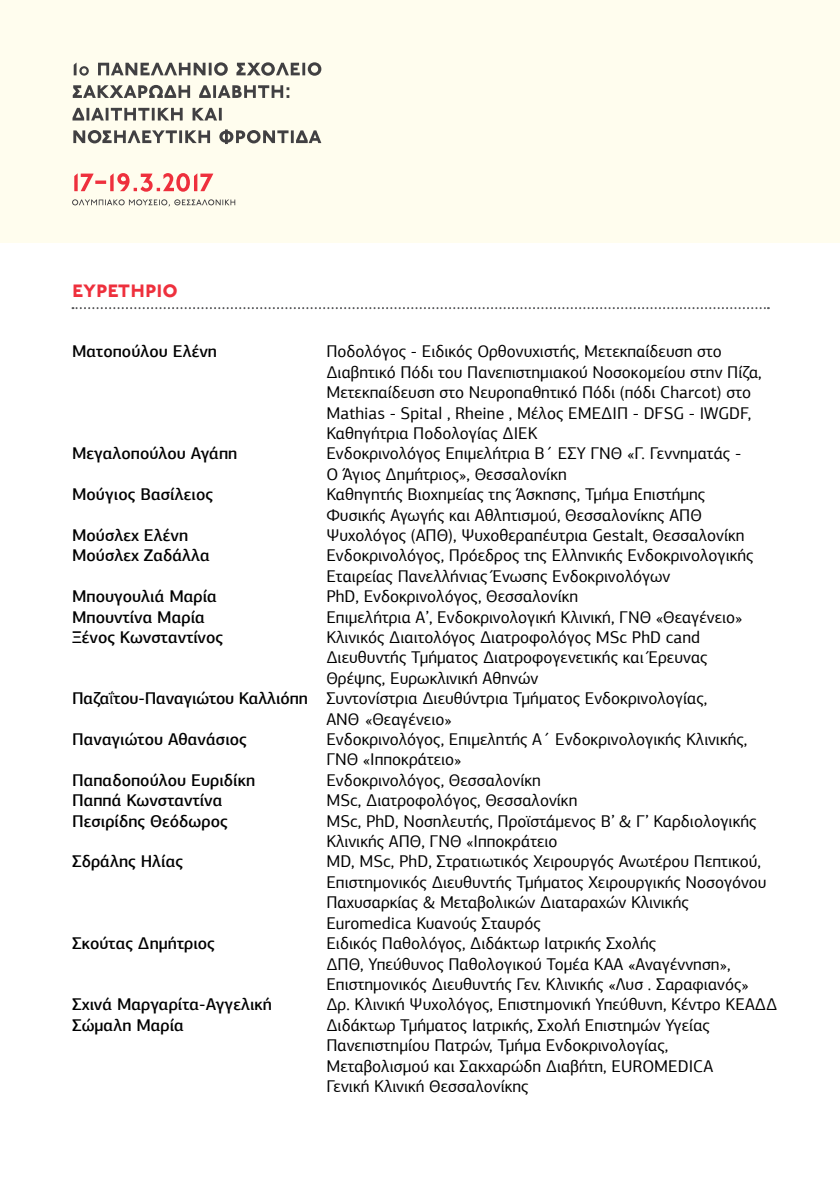
<style>
.page{position:relative;width:840px;height:1191px;background:#fff}
.page>*{position:absolute;margin:0;border:0;box-sizing:border-box;transform-origin:0 0}
.t1{font:24px "P22 Underground GR Dm P";color:#ee303d}
.t2{font:17px/20.4px "PF Agora Sans Pro";color:#000}
.t3{font:500 17px "PF Agora Sans Pro";color:#000}
.s1{font-weight:500}
</style>
<div class="page">
<div style="left:0;top:0;width:839px;height:242px;background:#fffdee"></div>
<svg style="left:74px;top:63px;width:15px;height:13px"></svg>
<svg style="left:98px;top:62px;width:130px;height:14px"></svg>
<svg style="left:236px;top:62px;width:85px;height:14px"></svg>
<svg style="left:73px;top:85px;width:117px;height:13px"></svg>
<svg style="left:199px;top:85px;width:90px;height:13px"></svg>
<svg style="left:72px;top:108px;width:110px;height:12px"></svg>
<svg style="left:192px;top:108px;width:30px;height:12px"></svg>
<svg style="left:73px;top:130px;width:137px;height:13px"></svg>
<svg style="left:219px;top:129px;width:102px;height:15px"></svg>
<svg style="left:72px;top:199px;width:163px;height:7px"></svg>
<svg style="left:74px;top:173px;width:139px;height:19px"></svg>
<svg style="left:72px;top:307px;width:696px;height:2px"></svg>
<h1 class="t1" style="left:72px;top:276px;width:107px">ευρετηριο</h1>
<p class="t3" style="left:72px;top:341px;width:146px">Ματοπούλου Ελένη</p>
<p class="t2" style="left:326px;top:341px;width:437px">Ποδολόγος - Ειδικός Ορθονυχιστής, Μετεκπαίδευση στο Διαβητικό Πόδι του Πανεπιστημιακού Νοσοκομείου στην Πίζα, Μετεκπαίδευση στο Νευροπαθητικό Πόδι (πόδι Charcot) στο Mathias - Spital , Rheine , Μέλος ΕΜΕΔΙΠ - DFSG - IWGDF, Καθηγήτρια Ποδολογίας ΔΙΕΚ</p>
<p class="t3" style="left:72px;top:443px;width:167px">Μεγαλοπούλου Αγάπη</p>
<p class="t2" style="left:326px;top:443px;width:416px">Ενδοκρινολόγος Επιμελήτρια Β΄ ΕΣΥ ΓΝΘ «Γ. Γεννηματάς -<br>Ο Άγιος Δημήτριος», Θεσσαλονίκη</p>
<p class="t3" style="left:72px;top:484px;width:142px">Μούγιος Βασίλειος</p>
<p class="t2" style="left:326px;top:484px;width:380px">Καθηγητής Βιοχημείας της Άσκησης, Τμήμα Επιστήμης<br>Φυσικής Αγωγής και Αθλητισμού, Θεσσαλονίκης ΑΠΘ</p>
<p class="t3" style="left:72px;top:524px;width:117px">Μούσλεχ Ελένη</p>
<p class="t2" style="left:326px;top:525px;width:419px">Ψυχολόγος (ΑΠΘ), Ψυχοθεραπέυτρια Gestalt, Θεσσαλονίκη</p>
<p class="t3" style="left:72px;top:545px;width:139px">Μούσλεχ Ζαδάλλα</p>
<p class="t2" style="left:326px;top:545px;width:428px">Ενδοκρινολόγος, Πρόεδρος της Ελληνικής Ενδοκρινολογικής<br>Εταιρείας Πανελλήνιας Ένωσης Ενδοκρινολόγων</p>
<p class="t3" style="left:72px;top:586px;width:146px">Μπουγουλιά Μαρία</p>
<p class="t2" style="left:326px;top:586px;width:253px">PhD, Ενδοκρινολόγος, Θεσσαλονίκη</p>
<p class="t3" style="left:72px;top:606px;width:134px">Μπουντίνα Μαρία</p>
<p class="t2" style="left:326px;top:606px;width:417px">Επιμελήτρια Α’, Ενδοκρινολογική Κλινική, ΓΝΘ «Θεαγένειο»</p>
<p class="t3" style="left:72px;top:626px;width:153px">Ξένος Κωνσταντίνος</p>
<p class="t2" style="left:326px;top:627px;width:375px">Κλινικός Διαιτολόγος Διατροφολόγος MSc PhD cand</p>
<p class="t2" style="left:326px;top:647px;width:383px">Διευθυντής Τμήματος Διατροφογενετικής και Έρευνας</p>
<p class="t2" style="left:326px;top:668px;width:213px">Θρέψης, Ευρωκλινική Αθηνών</p>
<p class="t2" style="left:72px;top:688px;width:636px"><span class="s1">Παζα</span>ΐ<span class="s1">του-Παναγιώτου Καλλιόπη</span> Συντονίστρια Διευθύντρια Τμήματος Ενδοκρινολογίας,</p>
<p class="t2" style="left:326px;top:708px;width:127px">ΑΝΘ «Θεαγένειο»</p>
<p class="t3" style="left:72px;top:728px;width:176px">Π αναγιώτου Αθανάσιος</p>
<p class="t2" style="left:326px;top:729px;width:422px">Ενδοκρινολόγος, Επιμελητής Α΄ Ενδοκρινολογικής Κλινικής,<br>ΓΝΘ «Ιπποκράτειο»</p>
<p class="t3" style="left:72px;top:769px;width:185px">Παπαδοπούλου Ευριδίκη</p>
<p class="t2" style="left:326px;top:770px;width:216px">Ενδοκρινολόγος, Θεσσαλονίκη</p>
<p class="t3" style="left:72px;top:790px;width:152px">Π αππά Κωνσταντίνα</p>
<p class="t2" style="left:326px;top:790px;width:252px">MSc, Διατροφολόγος, Θεσσαλονίκη</p>
<p class="t3" style="left:72px;top:810px;width:157px">Π εσιρίδης Θεόδωρος</p>
<p class="t2" style="left:326px;top:810px;width:431px">MSc, PhD, Νοσηλευτής, Προϊστάμενος Β’ &amp; Γ’ Καρδιολογικής<br>Κλινικής ΑΠΘ, ΓΝΘ «Ιπποκράτειο</p>
<p class="t3" style="left:72px;top:851px;width:113px">Σδράλης Ηλίας</p>
<p class="t2" style="left:326px;top:851px;width:441px">MD, MSc, PhD, Στρατιωτικός Χειρουργός Ανωτέρου Πεπτικού, Επιστημονικός Διευθυντής Τμήματος Χειρουργικής Νοσογόνου Παχυσαρκίας &amp; Μεταβολικών Διαταραχών Κλινικής Euromedica Κυανούς Σταυρός</p>
<p class="t3" style="left:72px;top:932px;width:144px">Σκούτας Δημήτριος</p>
<p class="t2" style="left:326px;top:933px;width:424px">Ειδικός Παθολόγος, Διδάκτωρ Ιατρικής Σχολής<br>ΔΠΘ, Υπεύθυνος Παθολογικού Τομέα ΚΑΑ «Αναγέννηση»,<br>Επιστημονικός Διευθυντής Γεν. Κλινικής «Λυσ . Σαραφιανός»</p>
<p class="t3" style="left:72px;top:994px;width:201px">Σχινά Μαργαρίτα-Αγγελική</p>
<p class="t2" style="left:326px;top:994px;width:452px">Δρ. Κλινική Ψυχολόγος, Επιστημονική Υπεύθυνη, Κέντρο ΚΕΑΔΔ</p>
<p class="t3" style="left:72px;top:1014px;width:113px">Σώμαλη Μαρία</p>
<p class="t2" style="left:326px;top:1014px;width:388px">Διδάκτωρ Τμήματος Ιατρικής, Σχολή Επιστημών Υγείας Πανεπιστημίου Πατρών, Τμήμα Ενδοκρινολογίας, Μεταβολισμού και Σακχαρώδη Διαβήτη, EUROMEDICA Γενική Κλινική Θεσσαλονίκης</p>
</div>
